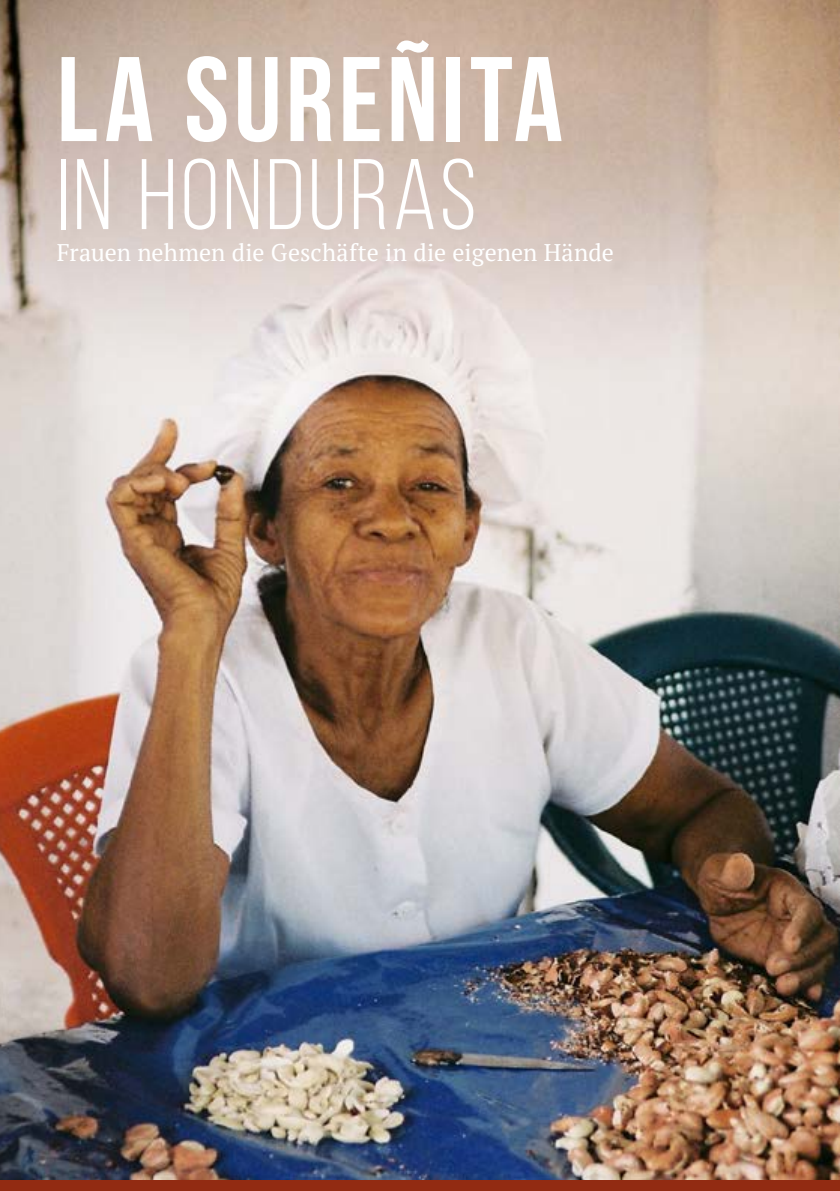
<style>
.page{position:relative;width:840px;height:1191px;background:#fff}
.page>*{position:absolute;margin:0;border:0;box-sizing:border-box;transform-origin:0 0}
.t1{font:120px "Bebas Neue";letter-spacing:.035em;color:#fff}
.t2{font:100px "Bebas Neue";letter-spacing:.04em;color:#fff}
.t3{font:24px "PT Serif";color:#fff}
</style>
<div class="page">
<img style="left:0;top:0;width:839px;height:1179px">
<h1 class="t1" style="left:57px;top:34px;width:507px">LA SUREñITA</h1>
<h2 class="t2" style="left:57px;top:141px;width:421px">IN HONDURAS</h2>
<p class="t3" style="left:57px;top:237px;width:558px">Frauen nehmen die Geschäfte in die eigenen Hände</p>
</div>
